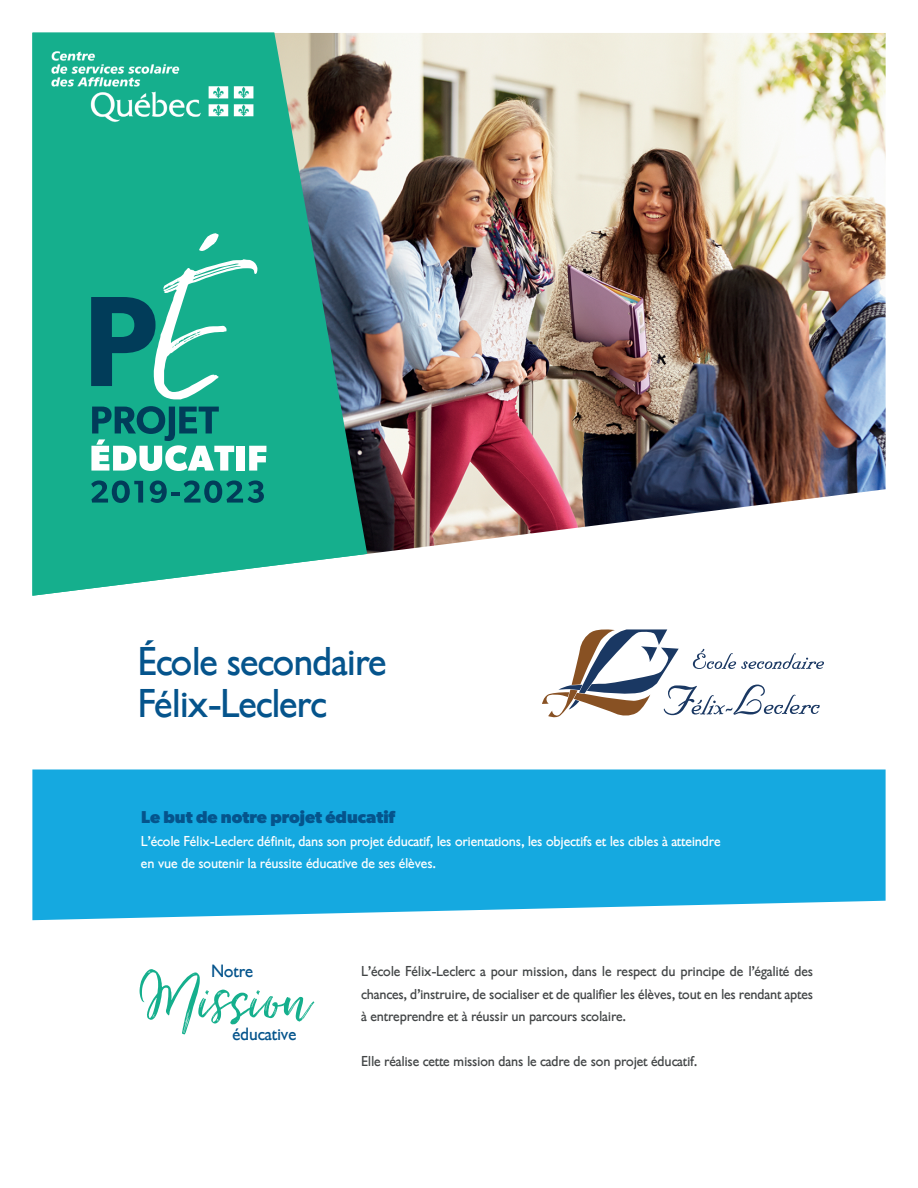
<style>
.page{position:relative;width:918px;height:1188px;background:#fff}
.page>*{position:absolute;margin:0;border:0;box-sizing:border-box;transform-origin:0 0}
.t1{font:79.5px "Just Lovely";color:#15af8d}
.t2{font:39px/42px "Gibson";letter-spacing:-.015em;color:#05548c}
.t3{font:700 17.25px "Gibson";color:#05548c}
.t4{font:17.25px "Gibson";color:#05548c}
.t5{font:13.95px/22.5px "Gibson";color:#424546;text-align:justify}
.t6{font:13.95px/22.5px "Gibson";color:#fff}
</style>
<div class="page">
<div style="left:32px;top:770px;width:854px;height:150px;background:#15a9e0"></div>
<svg style="left:542px;top:629px;width:282px;height:89px"></svg>
<img style="left:367px;top:33px;width:519px;height:521px">
<svg style="left:32px;top:32px;width:335px;height:564px;background:#34a78e"></svg>
<svg style="left:91px;top:406px;width:143px;height:65px"></svg>
<div style="left:237px;top:446px;width:8px;height:25px;background:#fff"></div>
<svg style="left:249px;top:446px;width:17px;height:25px"></svg>
<svg style="left:91px;top:481px;width:52px;height:22px"></svg>
<svg style="left:150px;top:481px;width:114px;height:22px;background:#0c7e76"></svg>
<svg style="left:91px;top:233px;width:166px;height:166px;background:#2ba892"></svg>
<img style="left:32px;top:32px;width:240px;height:103px">
<h2 class="t2" style="left:138px;top:641px;width:250px">École secondaire<br>Félix-Leclerc</h2>
<p class="t3" style="left:141px;top:807px;width:255px">Le but de notre projet éducatif</p>
<p class="t6" style="left:141px;top:830px;width:581px">L’école Félix-Leclerc définit, dans son projet éducatif, les orientations, les objectifs et les cibles à atteindre en vue de soutenir la réussite éducative de ses élèves.</p>
<p class="t4" style="left:212px;top:961px;width:43px">Notre</p>
<h1 class="t1" style="left:140px;top:951px;width:171px">Mission</h1>
<p class="t4" style="left:233px;top:1024px;width:65px">éducative</p>
<p class="t5" style="left:362px;top:960px;width:453px">L’école Félix-Leclerc a pour mission, dans le respect du principe de l’égalité des chances, d’instruire, de socialiser et de qualifier les élèves, tout en les rendant aptes à entreprendre et à réussir un parcours scolaire.</p>
<p class="t5" style="left:362px;top:1050px;width:337px">Elle réalise cette mission dans le cadre de son projet éducatif.</p>
</div>
